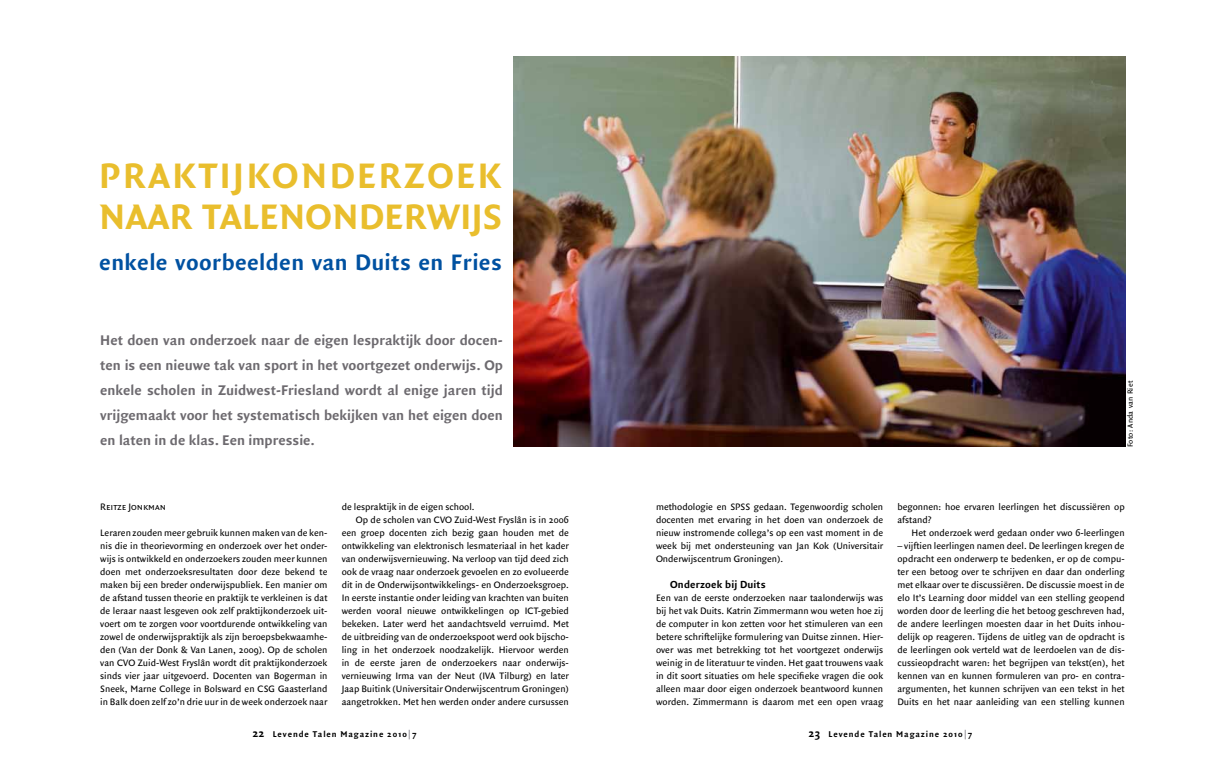
<style>
.page{position:relative;width:1225px;height:766px;background:#fff}
.page>*{position:absolute;margin:0;border:0;box-sizing:border-box;transform-origin:0 0}
.t1{font:700 38px/41px "Quadraat Sans";letter-spacing:.03em;color:#e9be2d}
.t2{font:700 24px "Quadraat Sans";letter-spacing:.015em;color:#0051a1}
.t3{font:700 15px/25px "Quadraat Sans";color:#6d6a6f;text-align:justify}
.t4{font:700 11px "Quadraat Sans";letter-spacing:.015em;color:#000}
.t5{font:10px/13px "Quadraat Sans";color:#000;text-align:justify}
.t6{font:10px "Quadraat Sans Caps";color:#000}
.t7{font:700 9px "Quadraat Sans";letter-spacing:.1em;color:#000}
.t8{font:8px "Quadraat Sans";letter-spacing:.025em;color:#000}
.s1{font-size:12px}
.s2{color:#959499}
</style>
<div class="page">
<img style="left:513px;top:57px;width:612px;height:389px">
<h1 class="t1" style="left:99px;top:157px;width:404px">PRAKTIJKONDERZOEK<br>NAAR TALENONDERWIJS</h1>
<h2 class="t2" style="left:99px;top:249px;width:404px">enkele voorbeelden van Duits en Fries</h2>
<p class="t3" style="left:100px;top:328px;width:404px">Het doen van onderzoek naar de eigen lespraktijk door docen&shy;ten is een nieuwe tak van sport in het voortgezet onderwijs. Op enkele scholen in Zuidwest-Friesland wordt al enige jaren tijd vrijgemaakt voor het systematisch bekijken van het eigen doen en laten in de klas. Een impressie.</p>
<p class="t6" style="left:100px;top:500px;width:67px">Reitze Jonkman</p>
<p class="t5" style="left:100px;top:526px;width:229px">Leraren zouden meer gebruik kunnen maken van de ken&shy;nis die in theorievorming en onderzoek over het onder&shy;wijs is ontwikkeld en onderzoekers zouden meer kunnen doen met onderzoeksresultaten door deze bekend te maken bij een breder onderwijspubliek. Een manier om de afstand tussen theorie en praktijk te verkleinen is dat de leraar naast lesgeven ook zelf praktijkonderzoek uit&shy;voert om te zorgen voor voortdurende ontwikkeling van zowel de onderwijspraktijk als zijn beroepsbekwaamhe&shy;den (Van der Donk &amp; Van Lanen, 2009). Op de scholen van CVO Zuid-West Fryslân wordt dit praktijkonderzoek sinds vier jaar uitgevoerd. Docenten van Bogerman in Sneek, Marne College in Bolsward en CSG Gaasterland in Balk doen zelf zo’n drie uur in de week onderzoek naar</p>
<p class="t5" style="left:342px;top:500px;width:134px">de lespraktijk in de eigen school.</p>
<p class="t5" style="left:356px;top:513px;width:215px">Op de scholen van CVO Zuid-West Fryslân is in 2006</p>
<p class="t5" style="left:342px;top:526px;width:229px">een groep docenten zich bezig gaan houden met de</p>
<p class="t5" style="left:342px;top:539px;width:229px">ontwikkeling van elektronisch lesmateriaal in het kader</p>
<p class="t5" style="left:342px;top:552px;width:229px">van onderwijsvernieuwing. Na verloop van tijd deed zich</p>
<p class="t5" style="left:342px;top:565px;width:229px">ook de vraag naar onderzoek gevoelen en zo evolueerde</p>
<p class="t5" style="left:342px;top:578px;width:229px">dit in de Onderwijsontwikkelings- en Onderzoeksgroep.</p>
<p class="t5" style="left:342px;top:591px;width:229px">In eerste instantie onder leiding van krachten van buiten</p>
<p class="t5" style="left:342px;top:604px;width:229px">werden vooral nieuwe ontwikkelingen op ICT-gebied</p>
<p class="t5" style="left:342px;top:617px;width:229px">bekeken. Later werd het aandachtsveld verruimd. Met</p>
<p class="t5" style="left:342px;top:630px;width:229px">de uitbreiding van de onderzoekspoot werd ook bijscho-</p>
<p class="t5" style="left:342px;top:643px;width:229px">ling in het onderzoek noodzakelijk. Hiervoor werden</p>
<p class="t5" style="left:342px;top:656px;width:229px">in de eerste jaren de onderzoekers naar onderwijs-</p>
<p class="t5" style="left:342px;top:669px;width:229px">vernieuwing Irma van der Neut (IVA Tilburg) en later</p>
<p class="t5" style="left:342px;top:682px;width:229px">Jaap Buitink (Universitair Onderwijscentrum Groningen)</p>
<p class="t5" style="left:342px;top:695px;width:229px">aangetrokken. Met hen werden onder andere cursussen</p>
<p class="t8" style="left:1125px;top:447px;width:68px;rotate:-90deg">Foto: Anda van Riet</p>
<p class="t5" style="left:656px;top:500px;width:229px">methodologie en SPSS gedaan. Tegenwoordig scholen docenten met ervaring in het doen van onderzoek de nieuw instromende collega’s op een vast moment in de week bij met ondersteuning van Jan Kok (Universitair Onderwijscentrum Groningen).</p>
<p class="t4" style="left:670px;top:578px;width:97px">Onderzoek bij Duits</p>
<p class="t5" style="left:656px;top:591px;width:229px">Een van de eerste onderzoeken naar taalonderwijs was bij het vak Duits. Katrin Zimmermann wou weten hoe zij de computer in kon zetten voor het stimuleren van een betere schriftelijke formulering van Duitse zinnen. Hier&shy;over was met betrekking tot het voortgezet onderwijs weinig in de literatuur te vinden. Het gaat trouwens vaak in dit soort situaties om hele specifieke vragen die ook alleen maar door eigen onderzoek beantwoord kunnen worden. Zimmermann is daarom met een open vraag</p>
<p class="t5" style="left:897px;top:500px;width:229px">begonnen: hoe ervaren leerlingen het discussiëren op afstand?</p>
<p class="t5" style="left:911px;top:526px;width:215px">Het onderzoek werd gedaan onder vwo 6-leerlingen</p>
<p class="t5" style="left:897px;top:539px;width:229px">– vijftien leerlingen namen deel. De leerlingen kregen de opdracht een onderwerp te bedenken, er op de compu&shy;ter een betoog over te schrijven en daar dan onderling met elkaar over te discussiëren. De discussie moest in de elo It’s Learning door middel van een stelling geopend worden door de leerling die het betoog geschreven had, de andere leerlingen moesten daar in het Duits inhou&shy;delijk op reageren. Tijdens de uitleg van de opdracht is de leerlingen ook verteld wat de leerdoelen van de dis&shy;cussieopdracht waren: het begrijpen van tekst(en), het kennen van en kunnen formuleren van pro- en contra&shy;argumenten, het kunnen schrijven van een tekst in het Duits en het naar aanleiding van een stelling kunnen</p>
<p class="t7" style="left:252px;top:729px;width:166px"><span class="s1">22</span> Levende Talen Magazine 2010<span class="s2">|</span>7</p>
<p class="t7" style="left:808px;top:729px;width:166px"><span class="s1">23</span> Levende Talen Magazine 2010<span class="s2">|</span>7</p>
</div>
